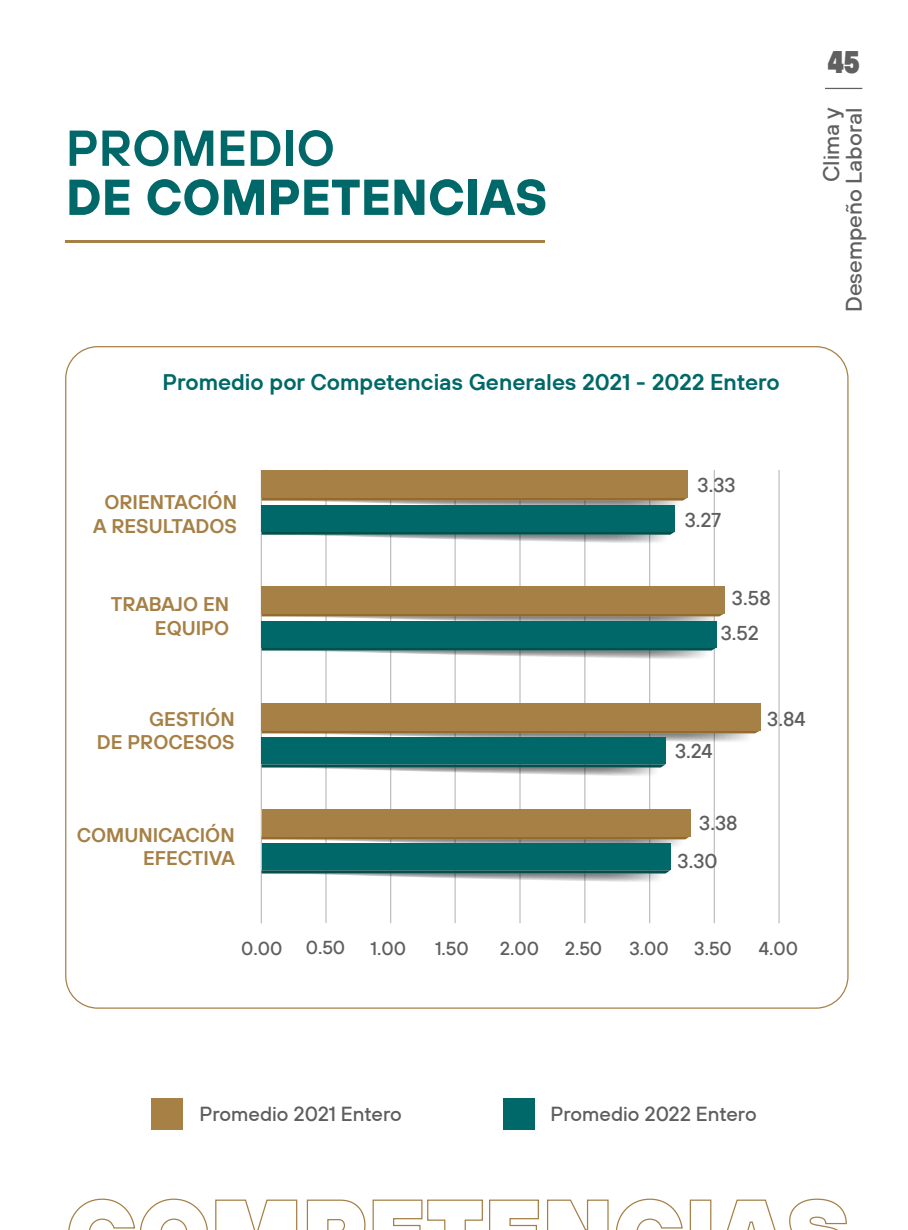
<style>
.page{position:relative;width:908px;height:1230px;background:#fff}
.page>*{position:absolute;margin:0;border:0;box-sizing:border-box;transform-origin:0 0}
.t1{font:700 50.38px "TT Hoves Pro Trial";color:#006868}
.t2{font:50.38px "TT Hoves Pro Trial Dm Bd";color:#006868}
.t3{font:31.25px "TT Hoves Pro Trial Variable";color:#606060}
.t4{font:22.5px "TT Hoves Pro Trial Dm Bd";color:#006868}
.t5{font:22.5px/22.5px "TT Hoves Pro Trial Variable";color:#606060;text-align:right}
.t6{font:500 20.25px "TT Hoves Pro Trial";color:#5e5e5e}
.t7{font:500 20px "TT Hoves Pro Trial";color:#5e5e5e}
.t8{font:19.75px/23.8px "TT Hoves Pro Trial Dm Bd";color:#a68045;text-align:right}
.t9{font:500 18.75px "TT Hoves Pro Trial";color:#5e5e5e}
</style>
<div class="page">
<hr style="left:825px;top:88px;width:37px;height:1px;background:#606060">
<div style="left:151px;top:1098px;width:32px;height:32px;background:#a78045"></div>
<div style="left:503px;top:1098px;width:32px;height:32px;background:#006868"></div>
<hr style="left:714px;top:470px;width:1px;height:453px;background:#bfbfbf">
<hr style="left:778px;top:470px;width:1px;height:453px;background:#bfbfbf">
<hr style="left:649px;top:470px;width:1px;height:453px;background:#bfbfbf">
<hr style="left:584px;top:470px;width:1px;height:453px;background:#bfbfbf">
<hr style="left:519px;top:470px;width:1px;height:453px;background:#bfbfbf">
<hr style="left:454px;top:470px;width:2px;height:453px;background:#bfbfbf">
<hr style="left:390px;top:470px;width:1px;height:453px;background:#bfbfbf">
<hr style="left:325px;top:470px;width:2px;height:453px;background:#bfbfbf">
<hr style="left:261px;top:470px;width:1px;height:453px;background:#bfbfbf">
<svg style="left:262px;top:497px;width:426px;height:9px"></svg>
<div style="left:262px;top:470px;width:426px;height:27px;background:#a78045"></div>
<svg style="left:262px;top:531px;width:413px;height:13px"></svg>
<div style="left:262px;top:505px;width:413px;height:26px;background:#006868"></div>
<svg style="left:262px;top:613px;width:463px;height:8px"></svg>
<div style="left:262px;top:586px;width:463px;height:27px;background:#a78045"></div>
<svg style="left:262px;top:647px;width:455px;height:13px"></svg>
<div style="left:262px;top:621px;width:455px;height:26px;background:#006868"></div>
<svg style="left:262px;top:730px;width:499px;height:13px"></svg>
<div style="left:262px;top:703px;width:499px;height:27px;background:#a78045"></div>
<svg style="left:262px;top:764px;width:403px;height:13px"></svg>
<div style="left:262px;top:738px;width:403px;height:26px;background:#006868"></div>
<svg style="left:262px;top:836px;width:428px;height:13px"></svg>
<div style="left:262px;top:809px;width:428px;height:27px;background:#a78045"></div>
<svg style="left:262px;top:870px;width:408px;height:13px"></svg>
<div style="left:262px;top:844px;width:408px;height:26px;background:#006868"></div>
<hr style="left:66px;top:240px;width:479px;height:3px;background:#a68045">
<svg style="left:68px;top:1198px;width:140px;height:32px"></svg>
<svg style="left:215px;top:1199px;width:83px;height:31px"></svg>
<svg style="left:306px;top:1199px;width:60px;height:31px"></svg>
<svg style="left:372px;top:1199px;width:167px;height:31px"></svg>
<svg style="left:547px;top:1199px;width:62px;height:31px"></svg>
<svg style="left:616px;top:1198px;width:67px;height:32px"></svg>
<svg style="left:690px;top:1198px;width:157px;height:32px"></svg>
<h1 class="t2" style="left:66px;top:115px;width:271px">PROMEDIO</h1>
<h1 class="t1" style="left:66px;top:164px;width:483px">DE COMPETENCIAS</h1>
<p class="t4" style="left:162px;top:367px;width:619px">Promedio por Competencias Generales 2021 - 2022 Entero</p>
<h2 class="t3" style="left:827px;top:42px;width:34px">45</h2>
<p class="t5" style="left:819px;top:312px;width:206px;rotate:-90deg">Clima y<br>Desempeño Laboral</p>
<p class="t8" style="left:93px;top:490px;width:145px;text-align:center">ORIENTACIÓN<br>A RESULTADOS</p>
<p class="t8" style="left:111px;top:592px;width:120px">TRABAJO EN<br>EQUIPO</p>
<p class="t8" style="left:97px;top:706px;width:139px">GESTIÓN<br>DE PROCESOS</p>
<p class="t8" style="left:77px;top:822px;width:160px">COMUNICACIÓN<br>EFECTIVA</p>
<p class="t7" style="left:697px;top:472px;width:40px">3.33</p>
<p class="t7" style="left:685px;top:507px;width:38px">3.27</p>
<p class="t7" style="left:732px;top:585px;width:40px">3.58</p>
<p class="t7" style="left:721px;top:620px;width:39px">3.52</p>
<p class="t7" style="left:675px;top:738px;width:39px">3.24</p>
<p class="t7" style="left:699px;top:811px;width:40px">3.38</p>
<p class="t7" style="left:677px;top:848px;width:42px">3.30</p>
<p class="t7" style="left:767px;top:706px;width:40px">3.84</p>
<p class="t9" style="left:241px;top:936px;width:105px">0.00 0.50</p>
<p class="t9" style="left:370px;top:936px;width:37px">1.00</p>
<p class="t9" style="left:435px;top:936px;width:35px">1.50</p>
<p class="t9" style="left:500px;top:936px;width:41px">2.00</p>
<p class="t9" style="left:565px;top:936px;width:39px">2.50</p>
<p class="t9" style="left:759px;top:936px;width:41px">4.00</p>
<p class="t9" style="left:629px;top:936px;width:41px">3.00</p>
<p class="t9" style="left:694px;top:936px;width:39px">3.50</p>
<p class="t6" style="left:199px;top:1101px;width:204px">Promedio 2021 Entero</p>
<p class="t6" style="left:550px;top:1101px;width:208px">Promedio 2022 Entero</p>
</div>
